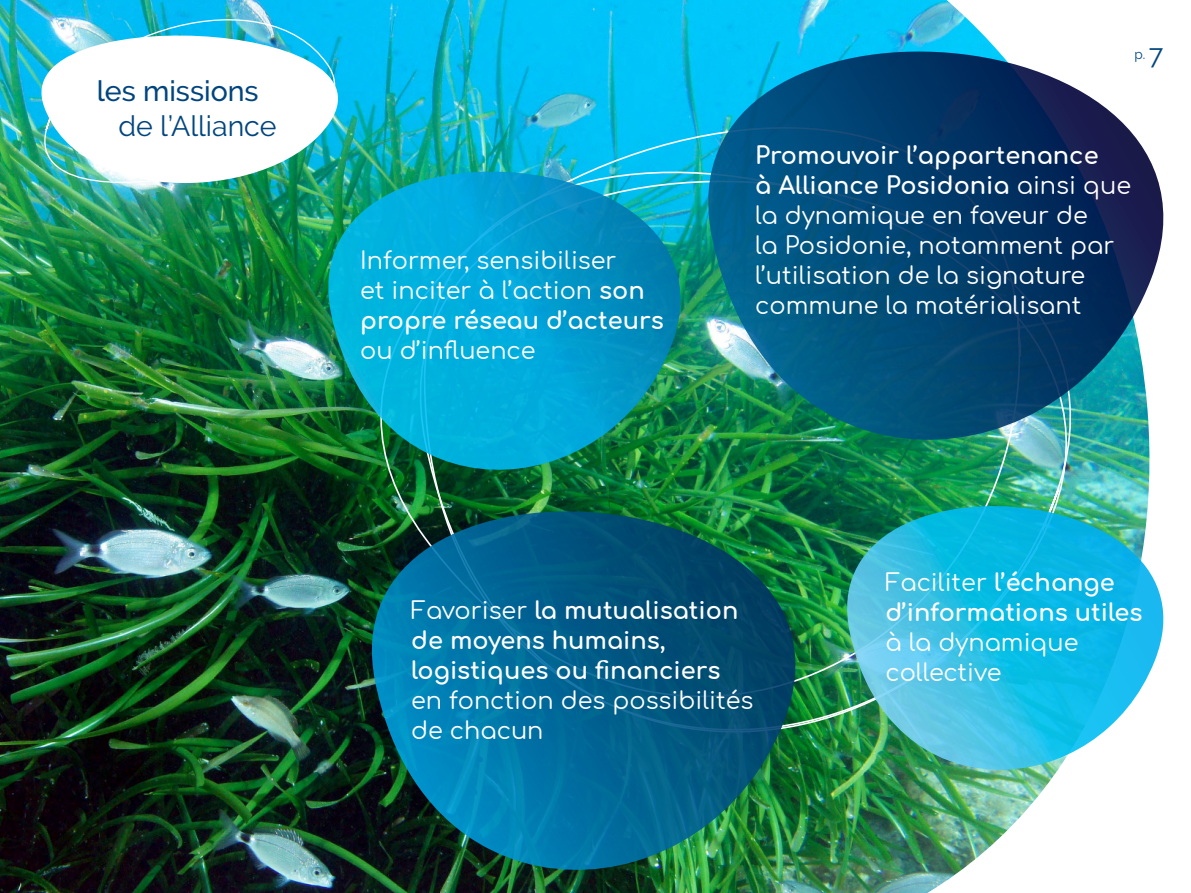
<style>
.page{position:relative;width:1191px;height:893px;background:#fff}
.page>*{position:absolute;margin:0;border:0;box-sizing:border-box;transform-origin:0 0}
.t1{font:28.5px "Raleway";color:#00457e}
.t2{font:500 28.5px "Raleway";color:#00457e}
.t3{font:24px/30px "Comfortaa";color:#fff}
.t4{font:700 24px/30px "Comfortaa";color:#fff}
.t5{font:13.5px "Raleway";color:#00457e}
.s1{font-weight:700}
.s2{font-size:27.15px}
.s3{font-weight:400}
</style>
<div class="page">
<img style="left:0;top:0;width:979px;height:893px">
<img style="left:10px;top:0;width:177px;height:243px">
<img style="left:187px;top:0;width:819px;height:856px">
<img style="left:344px;top:52px;width:806px;height:780px">
<img style="left:315px;top:160px;width:379px;height:311px">
<svg style="left:694px;top:40px;width:470px;height:401px;background:#136182"></svg>
<img style="left:833px;top:494px;width:331px;height:277px">
<img style="left:358px;top:499px;width:451px;height:372px">
<p class="t2" style="left:97px;top:75px;width:163px">les missions</p>
<p class="t1" style="left:119px;top:109px;width:159px">de l’Alliance</p>
<p class="t3" style="left:360px;top:242px;width:305px">Informer, sensibiliser<br>et inciter à l’action <span class="s1">son propre réseau d’acteurs</span></p>
<p class="t3" style="left:360px;top:332px;width:177px">ou d’influence</p>
<p class="t5" style="left:1134px;top:47px;width:30px">p. <span class="s2">7</span></p>
<p class="t3" style="left:755px;top:137px;width:377px"><span class="s1">Promouvoir l’appartenance<br>à Alliance Posidonia</span> ainsi que la dynamique en faveur de<br>la Posidonie, notamment par l’utilisation de la signature commune la matérialisant</p>
<p class="t4" style="left:411px;top:592px;width:329px"><span class="s3">Favoriser</span> la mutualisation de moyens humains, logistiques ou financiers</p>
<p class="t3" style="left:411px;top:682px;width:344px">en fonction des possibilités de chacun</p>
<p class="t4" style="left:885px;top:564px;width:259px"><span class="s3">Faciliter</span> l’échange d’informations utiles</p>
<p class="t3" style="left:885px;top:624px;width:195px">à la dynamique collective</p>
</div>
